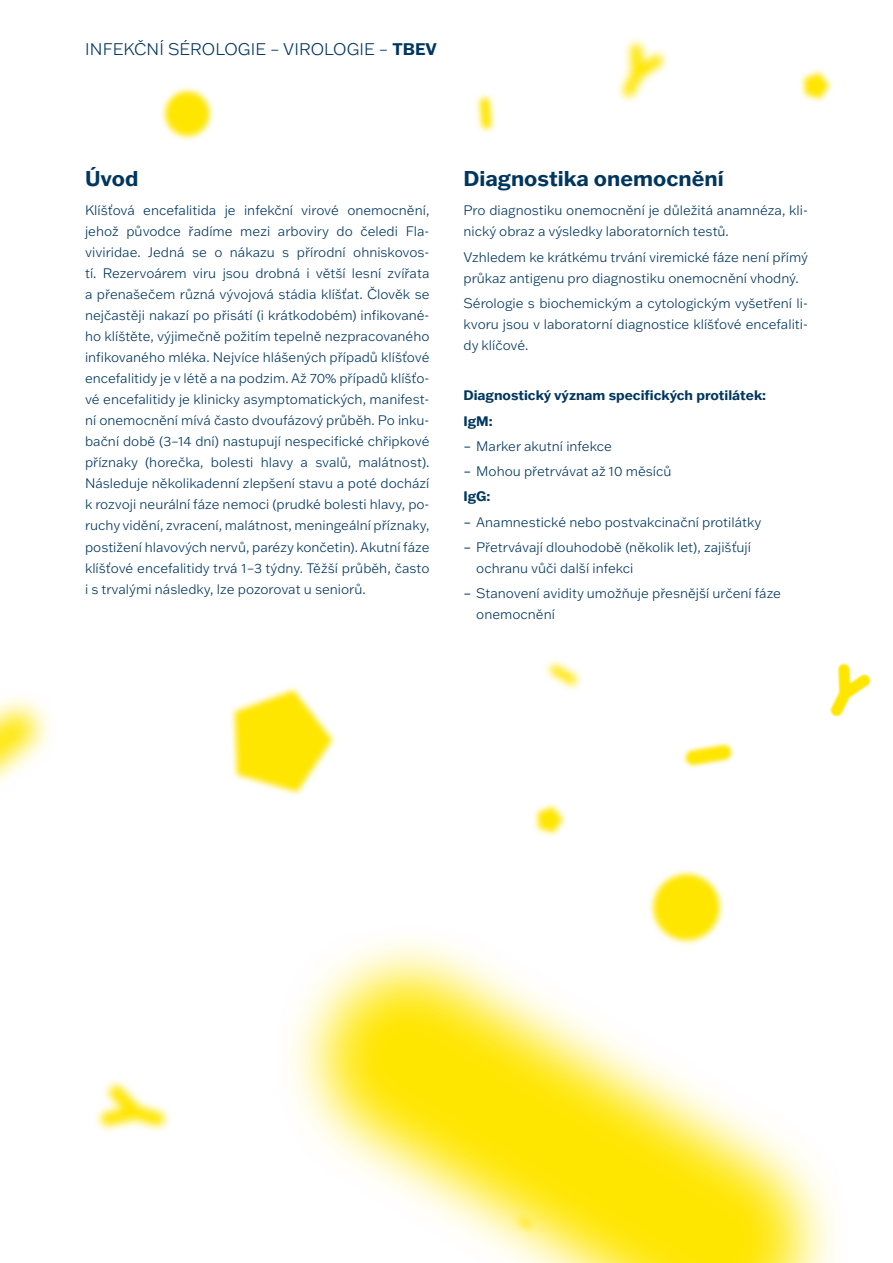
<style>
.page{position:relative;width:893px;height:1263px;background:#fff}
.page>*{position:absolute;margin:0;border:0;box-sizing:border-box;transform-origin:0 0}
.t1{font:700 21px "Franklin Gothic ATF";color:#00365f}
.t2{font:300 16.5px "Franklin Gothic ATF";color:#00365f}
.t3{font:300 13.5px/21px "Franklin Gothic ATF";color:#00365f}
.t4{font:700 13.5px/25.2px "Franklin Gothic ATF";color:#00365f}
.s1{font-weight:700}
.s2{font-weight:400}
</style>
<div class="page">
<svg style="left:545px;top:660px;width:37px;height:30px"></svg>
<svg style="left:550px;top:665px;width:27px;height:20px"></svg>
<svg style="left:161px;top:87px;width:53px;height:54px"></svg>
<svg style="left:166px;top:92px;width:43px;height:44px"></svg>
<svg style="left:475px;top:94px;width:21px;height:39px"></svg>
<svg style="left:480px;top:98px;width:12px;height:30px"></svg>
<svg style="left:683px;top:742px;width:51px;height:26px"></svg>
<svg style="left:686px;top:745px;width:45px;height:20px"></svg>
<svg style="left:533px;top:803px;width:33px;height:34px"></svg>
<svg style="left:538px;top:807px;width:24px;height:25px"></svg>
<svg style="left:230px;top:686px;width:106px;height:110px"></svg>
<svg style="left:235px;top:691px;width:97px;height:101px"></svg>
<svg style="left:617px;top:38px;width:51px;height:64px"></svg>
<svg style="left:622px;top:44px;width:40px;height:53px"></svg>
<svg style="left:95px;top:1080px;width:75px;height:52px"></svg>
<svg style="left:101px;top:1085px;width:64px;height:41px"></svg>
<svg style="left:800px;top:69px;width:33px;height:34px"></svg>
<svg style="left:805px;top:73px;width:24px;height:25px"></svg>
<svg style="left:0;top:697px;width:50px;height:60px"></svg>
<svg style="left:0;top:711px;width:36px;height:73px"></svg>
<svg style="left:830px;top:663px;width:17px;height:51px"></svg>
<svg style="left:831px;top:664px;width:40px;height:53px"></svg>
<svg style="left:291px;top:940px;width:544px;height:323px"></svg>
<svg style="left:317px;top:966px;width:492px;height:297px"></svg>
<svg style="left:647px;top:869px;width:79px;height:77px"></svg>
<svg style="left:653px;top:874px;width:66px;height:66px;background:#ffe712"></svg>
<p class="t2" style="left:85px;top:38px;width:353px">INFEKČNÍ SÉROLOGIE – VIROLOGIE – <span class="s1">TBEV</span></p>
<h1 class="t1" style="left:85px;top:164px;width:55px">Úvod</h1>
<p class="t3" style="left:85px;top:200px;width:346px;text-align:justify">Klíšťová encefalitida je infekční virové onemocnění, jehož původce řadíme mezi arboviry do čeledi Fla&shy;viviridae. Jedná se o nákazu s přírodní ohniskovos&shy;tí. Rezervoárem viru jsou drobná i větší lesní zvířata a přenašečem různá vývojová stádia klíšťat. Člověk se nejčastěji nakazí po přisátí (i krátkodobém) infikované&shy;ho klíštěte, výjimečně požitím tepelně nezpracovaného infikovaného mléka. Nejvíce hlášených případů klíšťové encefalitidy je v létě a na podzim. Až 70% případů klíšťo&shy;vé encefalitidy je klinicky asymptomatických, manifest&shy;ní onemocnění mívá často dvoufázový průběh. Po inku&shy;bační době (3–14 dní) nastupují nespecifické chřipkové příznaky (horečka, bolesti hlavy a svalů, malátnost).<br>Následuje několikadenní zlepšení stavu a poté dochází k rozvoji neurální fáze nemoci (prudké bolesti hlavy, po&shy;ruchy vidění, zvracení, malátnost, meningeální příznaky, postižení hlavových nervů, parézy končetin). Akutní fáze klíšťové encefalitidy trvá 1–3 týdny. Těžší průběh, často i s trvalými následky, lze pozorovat u seniorů.</p>
<h1 class="t1" style="left:463px;top:164px;width:262px">Diagnostika onemocnění</h1>
<p class="t3" style="left:463px;top:200px;width:346px">Pro diagnostiku onemocnění je důležitá anamnéza, kli&shy;nický obraz a výsledky laboratorních testů.</p>
<p class="t3" style="left:463px;top:246px;width:346px">Vzhledem ke krátkému trvání viremické fáze není přímý průkaz antigenu pro diagnostiku onemocnění vhodný.</p>
<p class="t3" style="left:463px;top:292px;width:346px;text-align:justify">Sérologie s biochemickým a cytologickým vyšetření li&shy;kvoru jsou v laboratorní diagnostice klíšťové encefaliti&shy;dy klíčové.</p>
<p class="t4" style="left:463px;top:383px;width:304px">Diagnostický význam specifických protilátek:<br>IgM:</p>
<p class="t3" style="left:463px;top:435px;width:150px"><span class="s2">–</span> Marker akutní infekce</p>
<p class="t3" style="left:463px;top:458px;width:209px;line-height:25.2px"><span class="s2">–</span> Mohou přetrvávat až 10 měsíců<br><span class="s1">IgG:</span></p>
<p class="t3" style="left:463px;top:511px;width:299px"><span class="s2">–</span> Anamnestické nebo postvakcinační protilátky</p>
<p class="t3" style="left:476px;top:536px;width:276px;text-indent:-13px"><span class="s2">–</span> Přetrvávají dlouhodobě (několik let), zajišťují ochranu vůči další infekci</p>
<p class="t3" style="left:476px;top:583px;width:306px;text-indent:-13px"><span class="s2">–</span> Stanovení avidity umožňuje přesnější určení fáze onemocnění</p>
</div>
